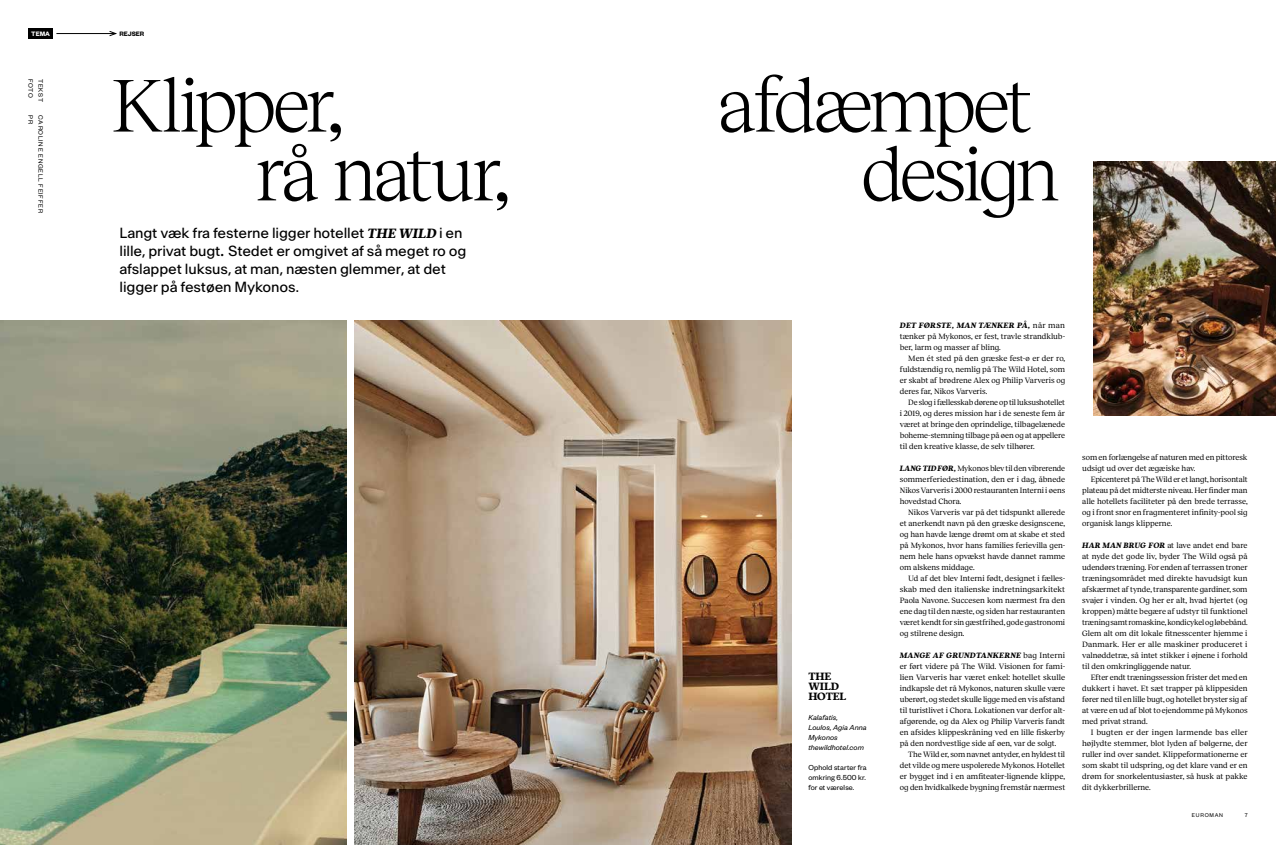
<style>
.page{position:relative;width:1276px;height:845px;background:#fff}
.page>*{position:absolute;margin:0;border:0;box-sizing:border-box;transform-origin:0 0}
.t1{font:300 77.1px/68.8px "Reckless";letter-spacing:-.065em;color:#000}
.t2{font:14px/18px "Antarctica Beta";letter-spacing:-.01em;color:#000}
.t3{font:700 11px/10px "Reckless";letter-spacing:-.005em;color:#000}
.t4{font:8px/11px "Reckless";letter-spacing:-.005em;color:#000;text-align:justify}
.t5{font:italic 8px/10px "Founders Grotesk";letter-spacing:.01em;color:#000}
.t6{font:8px/10px "Founders Grotesk";letter-spacing:.015em;color:#000}
.t7{font:7px "Founders Grotesk";letter-spacing:.1em;color:#000}
.t8{font:600 7px "Founders Grotesk";color:#000}
.t9{font:600 7px "Founders Grotesk";color:#fff}
.t10{font:6px "Founders Grotesk";letter-spacing:.12em;color:#000}
.s1{font-family:"Reckless";font-weight:700;font-style:italic}
.s2{font-weight:700;font-style:italic}
</style>
<div class="page">
<div style="left:28px;top:28px;width:25px;height:11px;background:#000"></div>
<hr style="left:56px;top:33px;width:60px;height:1px;background:#000">
<svg style="left:109px;top:31px;width:8px;height:5px"></svg>
<img style="left:354px;top:320px;width:437px;height:525px">
<img style="left:0;top:320px;width:347px;height:525px">
<img style="left:1093px;top:161px;width:183px;height:255px">
<p class="t9" style="left:31px;top:29px;width:20px">TEMA</p>
<p class="t8" style="left:120px;top:29px;width:26px">REJSER</p>
<p class="t7" style="left:45px;top:79px;width:24px;rotate:90deg">TEKST</p>
<p class="t7" style="left:45px;top:115px;width:99px;rotate:90deg">CAROLINE ENGELL FEIFFER</p>
<p class="t7" style="left:35px;top:79px;width:20px;rotate:90deg">FOTO</p>
<p class="t7" style="left:35px;top:115px;width:10px;rotate:90deg">PR</p>
<h1 class="t1" style="left:255px;top:67px;width:256px;text-indent:-144px">Klipper,<br>rå natur,</h1>
<h2 class="t2" style="left:120px;top:223px;width:348px">Langt væk fra festerne ligger hotellet <span class="s1">THE WILD</span> i en lille, privat bugt<span class="s1">.</span> Stedet er omgivet af så meget ro og afslappet luksus, at man, næsten glemmer, at det ligger på festøen Mykonos.</h2>
<h1 class="t1" style="left:861px;top:67px;width:201px;text-indent:-144px">afdæmpet design</h1>
<h3 class="t3" style="left:808px;top:670px;width:39px">THE<br>WILD<br>HOTEL</h3>
<p class="t5" style="left:808px;top:712px;width:60px">Kalafatis,<br>Loulos, Agia Anna<br>Mykonos thewildhotel.com</p>
<p class="t6" style="left:808px;top:762px;width:60px">Ophold starter fra omkring 6.500 kr. for et værelse.</p>
<p class="t4" style="left:900px;top:319px;width:167px"><span class="s2">DET FØRSTE, MAN TÆNKER PÅ,</span> når man tænker på Mykonos, er fest, travle strandklub&shy;ber, larm og masser af bling.</p>
<p class="t4" style="left:900px;top:352px;width:167px;text-indent:9px">Men ét sted på den græske fest-ø er der ro, fuldstændig ro, nemlig på The Wild Hotel, som er skabt af brødrene Alex og Philip Varveris og deres far, Nikos Varveris.</p>
<p class="t4" style="left:900px;top:396px;width:167px;text-indent:9px">De slog i fællesskab dørene op til luksushotellet i 2019, og deres mission har i de seneste fem år været at bringe den oprindelige, tilbagelænede boheme-stemning tilbage på øen og at appellere til den kreative klasse, de selv tilhører.</p>
<p class="t4" style="left:900px;top:462px;width:167px"><span class="s2">LANG TID FØR,</span> Mykonos blev til den vibrerende sommerferiedestination, den er i dag, åbnede Nikos Varveris i 2000 restauranten Interni i øens hovedstad Chora.</p>
<p class="t4" style="left:900px;top:506px;width:167px;text-indent:9px">Nikos Varveris var på det tidspunkt allerede et anerkendt navn på den græske designscene, og han havde længe drømt om at skabe et sted på Mykonos, hvor hans families ferievilla gen&shy;nem hele hans opvækst havde dannet ramme om alskens middage.</p>
<p class="t4" style="left:900px;top:572px;width:167px;text-indent:9px">Ud af det blev Interni født, designet i fælles&shy;skab med den italienske indretningsarkitekt Paola Navone. Succesen kom nærmest fra den ene dag til den næste, og siden har restauranten været kendt for sin gæstfrihed, gode gastronomi og stilrene design.</p>
<p class="t4" style="left:900px;top:649px;width:167px"><span class="s2">MANGE AF GRUNDTANKERNE</span> bag Interni er ført videre på The Wild. Visionen for fami&shy;lien Varveris har været enkel: hotellet skulle indkapsle det rå Mykonos, naturen skulle være uberørt, og stedet skulle ligge med en vis afstand til turistlivet i Chora. Lokationen var derfor alt&shy;afgørende, og da Alex og Philip Varveris fandt en afsides klippeskråning ved en lille fiskerby på den nordvestlige side af øen, var de solgt.</p>
<p class="t4" style="left:900px;top:748px;width:167px;text-indent:9px">The Wild er, som navnet antyder, en hyldest til det vilde og mere uspolerede Mykonos. Hotellet er bygget ind i en amfiteater-lignende klippe, og den hvidkalkede bygning fremstår nærmest</p>
<p class="t4" style="left:1082px;top:451px;width:167px">som en forlængelse af naturen med en pittoresk udsigt ud over det ægæiske hav.</p>
<p class="t4" style="left:1082px;top:473px;width:167px;text-indent:9px">Epicenteret på The Wild er et langt, horisontalt plateau på det midterste niveau. Her finder man alle hotellets faciliteter på den brede terrasse, og i front snor en fragmenteret infinity-pool sig organisk langs klipperne.</p>
<p class="t4" style="left:1082px;top:539px;width:167px"><span class="s2">HAR MAN BRUG FOR</span> at lave andet end bare at nyde det gode liv, byder The Wild også på udendørs træning. For enden af terrassen troner træningsområdet med direkte havudsigt kun afskærmet af tynde, transparente gardiner, som svajer i vinden. Og her er alt, hvad hjertet (og kroppen) måtte begære af udstyr til funktionel træning samt romaskine, kondicykel og løbebånd.<br>Glem alt om dit lokale fitnesscenter hjemme i Danmark. Her er alle maskiner produceret i valnøddetræ, så intet stikker i øjnene i forhold til den omkringliggende natur.</p>
<p class="t4" style="left:1082px;top:671px;width:167px;text-indent:9px">Efter endt træningssession frister det med en dukkert i havet. Et sæt trapper på klippesiden fører ned til en lille bugt, og hotellet bryster sig af at være en ud af blot to ejendomme på Mykonos med privat strand.</p>
<p class="t4" style="left:1082px;top:726px;width:167px;text-indent:9px">I bugten er der ingen larmende bas eller højlydte stemmer, blot lyden af bølgerne, der ruller ind over sandet. Klippeformationerne er som skabt til udspring, og det klare vand er en drøm for snorkelentusiaster, så husk at pakke dit dykkerbrillerne.</p>
<p class="t10" style="left:1192px;top:811px;width:33px">EUROMAN</p>
<p class="t10" style="left:1244px;top:811px;width:4px">7</p>
</div>
